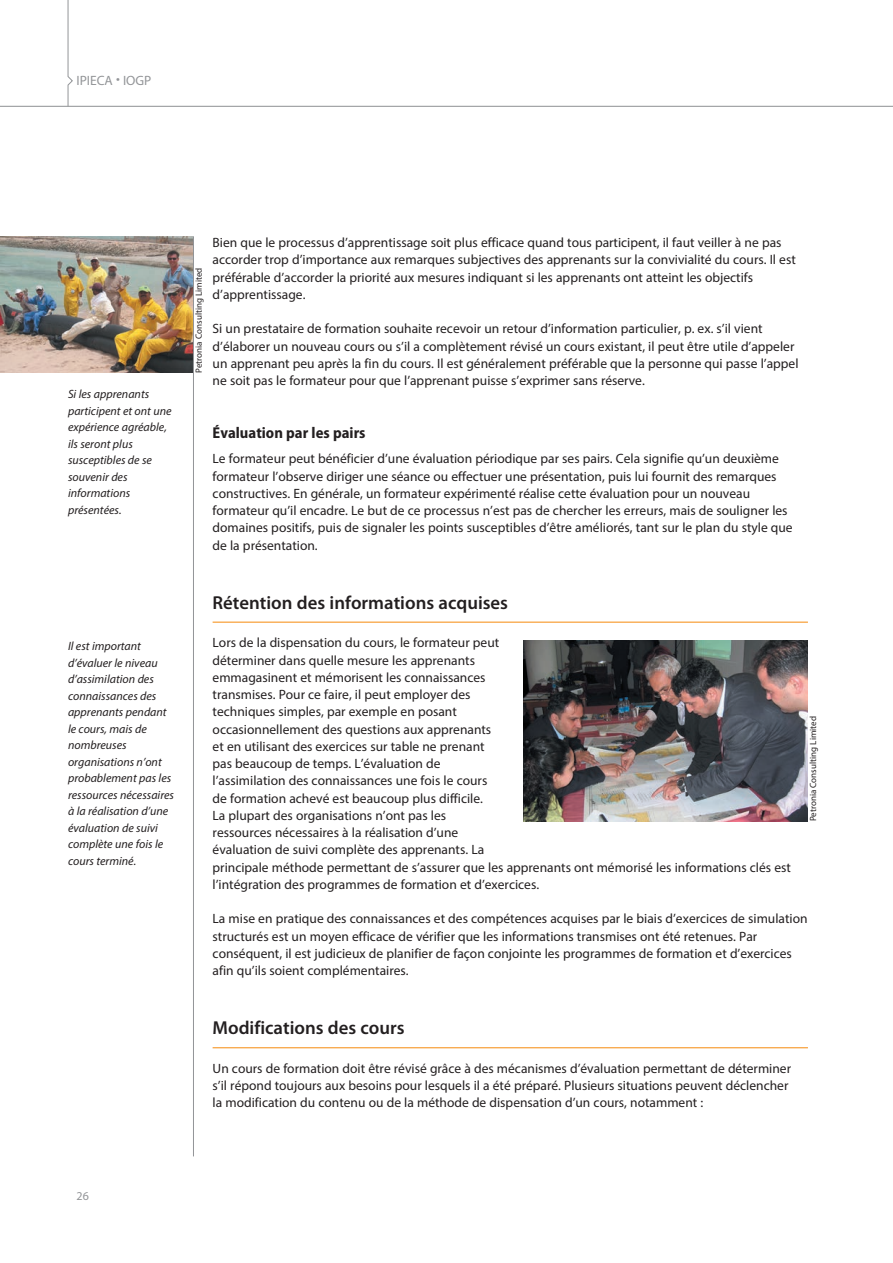
<style>
.page{position:relative;width:893px;height:1263px;background:#fff}
.page>*{position:absolute;margin:0;border:0;box-sizing:border-box;transform-origin:0 0}
.t1{font:600 18.75px "Myriad Pro";color:#231f20}
.t2{font:700 semi-condensed 15.75px "Myriad Pro";color:#231f20}
.t3{font:13.5px/17.2px "Myriad Pro";color:#231f20}
.t4{font:13.5px "Myriad Pro";color:#939598}
.t5{font:italic 12px/16.5px "Myriad Pro";color:#231f20}
.t6{font:12px "Myriad Pro";color:#939598}
.t7{font:9px "Myriad Pro";color:#231f20}
</style>
<div class="page">
<img style="left:0;top:237px;width:193px;height:136px">
<hr style="left:0;top:106px;width:893px;height:1px;background:#939598">
<svg style="left:67px;top:0;width:6px;height:107px"></svg>
<hr style="left:193px;top:237px;width:1px;height:919px;background:#939598">
<hr style="left:213px;top:622px;width:595px;height:1px;background:#f79727">
<hr style="left:213px;top:1047px;width:595px;height:1px;background:#f79727">
<img style="left:523px;top:640px;width:285px;height:182px">
<p class="t4" style="left:77px;top:75px;width:76px">IPIECA • IOGP</p>
<p class="t5" style="left:68px;top:387px;width:105px">Si les apprenants participent et ont une expérience agréable, ils seront plus susceptibles de se souvenir des informations présentées.</p>
<p class="t5" style="left:68px;top:639px;width:108px">Il est important d’évaluer le niveau d’assimilation des connaissances des apprenants pendant le cours, mais de nombreuses organisations n’ont probablement pas les ressources nécessaires à la réalisation d’une évaluation de suivi complète une fois le cours terminé.</p>
<p class="t7" style="left:195px;top:373px;width:107px;rotate:-90deg">Petronia Consulting Limited</p>
<p class="t3" style="left:213px;top:235px;width:585px">Bien que le processus d’apprentissage soit plus efficace quand tous participent, il faut veiller à ne pas accorder trop d’importance aux remarques subjectives des apprenants sur la convivialité du cours. Il est préférable d’accorder la priorité aux mesures indiquant si les apprenants ont atteint les objectifs d’apprentissage.</p>
<p class="t3" style="left:213px;top:321px;width:587px">Si un prestataire de formation souhaite recevoir un retour d’information particulier, p. ex. s’il vient d’élaborer un nouveau cours ou s’il a complètement révisé un cours existant, il peut être utile d’appeler un apprenant peu après la fin du cours. Il est généralement préférable que la personne qui passe l’appel ne soit pas le formateur pour que l’apprenant puisse s’exprimer sans réserve.</p>
<p class="t2" style="left:213px;top:426px;width:154px">Évaluation par les pairs</p>
<p class="t3" style="left:213px;top:451px;width:582px">Le formateur peut bénéficier d’une évaluation périodique par ses pairs. Cela signifie qu’un deuxième formateur l’observe diriger une séance ou effectuer une présentation, puis lui fournit des remarques constructives. En générale, un formateur expérimenté réalise cette évaluation pour un nouveau formateur qu’il encadre. Le but de ce processus n’est pas de chercher les erreurs, mais de souligner les domaines positifs, puis de signaler les points susceptibles d’être améliorés, tant sur le plan du style que de la présentation.</p>
<h1 class="t1" style="left:213px;top:595px;width:297px">Rétention des informations acquises</h1>
<p class="t3" style="left:213px;top:635px;width:580px">Lors de la dispensation du cours, le formateur peut<br>déterminer dans quelle mesure les apprenants<br>emmagasinent et mémorisent les connaissances<br>transmises. Pour ce faire, il peut employer des<br>techniques simples, par exemple en posant<br>occasionnellement des questions aux apprenants<br>et en utilisant des exercices sur table ne prenant<br>pas beaucoup de temps. L’évaluation de<br>l’assimilation des connaissances une fois le cours<br>de formation achevé est beaucoup plus difficile.<br>La plupart des organisations n’ont pas les<br>ressources nécessaires à la réalisation d’une<br>évaluation de suivi complète des apprenants. La<br>principale méthode permettant de s’assurer que les apprenants ont mémorisé les informations clés est l’intégration des programmes de formation et d’exercices.</p>
<p class="t3" style="left:213px;top:911px;width:596px">La mise en pratique des connaissances et des compétences acquises par le biais d’exercices de simulation structurés est un moyen efficace de vérifier que les informations transmises ont été retenues. Par conséquent, il est judicieux de planifier de façon conjointe les programmes de formation et d’exercices afin qu’ils soient complémentaires.</p>
<p class="t7" style="left:810px;top:821px;width:107px;rotate:-90deg">Petronia Consulting Limited</p>
<h1 class="t1" style="left:213px;top:1021px;width:194px">Modifications des cours</h1>
<p class="t3" style="left:213px;top:1061px;width:580px">Un cours de formation doit être révisé grâce à des mécanismes d’évaluation permettant de déterminer s’il répond toujours aux besoins pour lesquels il a été préparé. Plusieurs situations peuvent déclencher la modification du contenu ou de la méthode de dispensation d’un cours, notamment :</p>
<p class="t6" style="left:77px;top:1191px;width:14px">26</p>
</div>
